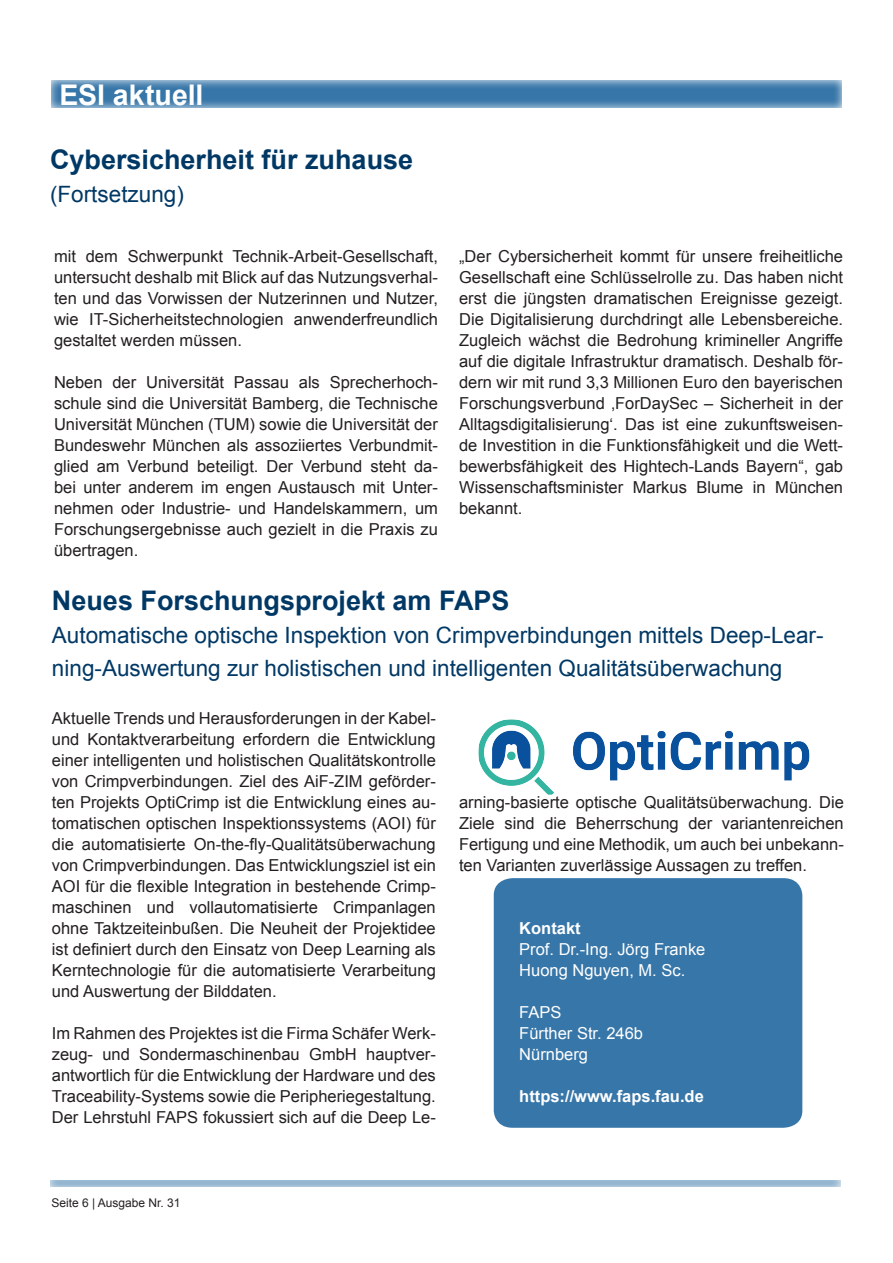
<style>
.page{position:relative;width:893px;height:1263px;background:#fff}
.page>*{position:absolute;margin:0;border:0;box-sizing:border-box;transform-origin:0 0}
.t1{font:700 28.5px "Arial";color:#fff}
.t2{font:700 27px "Arial";color:#003865}
.t3{font:22.5px/33px "Arial";color:#003865}
.t4{font:16.5px/21px "Arial";color:#231f20;text-align:justify}
.t5{font:16.5px "Arial";color:#fff}
.t6{font:700 16.5px "Arial";color:#fff}
.t7{font:12px "Arial";color:#231f20}
</style>
<div class="page">
<svg style="left:51px;top:80px;width:791px;height:28px;background:#4f86b2"></svg>
<svg style="left:50px;top:1180px;width:791px;height:7px;background:#9bbad3"></svg>
<img style="left:479px;top:719px;width:331px;height:76px">
<div style="left:494px;top:878px;width:308px;height:250px;background:#3776a8;border-radius:18px"></div>
<h1 class="t1" style="left:60px;top:76px;width:145px">ESI aktuell</h1>
<p class="t2" style="left:50px;top:142px;width:365px">Cybersicherheit für zuhause</p>
<p class="t3" style="left:50px;top:178px;width:135px">(Fortsetzung)</p>
<p class="t4" style="left:54px;top:246px;width:385px">mit dem Schwerpunkt Technik-Arbeit-Gesellschaft, untersucht deshalb mit Blick auf das Nutzungsverhal&shy;ten und das Vorwissen der Nutzerinnen und Nutzer, wie IT-Sicherheitstechnologien anwenderfreundlich gestaltet werden müssen.</p>
<p class="t4" style="left:54px;top:372px;width:385px">Neben der Universität Passau als Sprecherhoch&shy;schule sind die Universität Bamberg, die Technische Universität München (TUM) sowie die Universität der Bundeswehr München als assoziiertes Verbundmit&shy;glied am Verbund beteiligt. Der Verbund steht da&shy;bei unter anderem im engen Austausch mit Unter&shy;nehmen oder Industrie- und Handelskammern, um Forschungsergebnisse auch gezielt in die Praxis zu übertragen.</p>
<p class="t4" style="left:459px;top:246px;width:385px">„Der Cybersicherheit kommt für unsere freiheitliche Gesellschaft eine Schlüsselrolle zu. Das haben nicht erst die jüngsten dramatischen Ereignisse gezeigt.<br>Die Digitalisierung durchdringt alle Lebensbereiche.<br>Zugleich wächst die Bedrohung krimineller Angriffe auf die digitale Infrastruktur dramatisch. Deshalb för&shy;dern wir mit rund 3,3 Millionen Euro den bayerischen Forschungsverbund ‚ForDaySec – Sicherheit in der Alltagsdigitalisierung‘. Das ist eine zukunftsweisen&shy;de Investition in die Funktionsfähigkeit und die Wett&shy;bewerbsfähigkeit des Hightech-Lands Bayern“, gab Wissenschaftsminister Markus Blume in München bekannt.</p>
<p class="t2" style="left:52px;top:583px;width:459px">Neues Forschungsprojekt am FAPS</p>
<p class="t3" style="left:52px;top:619px;width:773px">Automatische optische Inspektion von Crimpverbindungen mittels Deep-Lear&shy;ning-Auswertung zur holistischen und intelligenten Qualitätsüberwachung</p>
<p class="t4" style="left:52px;top:708px;width:385px">Aktuelle Trends und Herausforderungen in der Kabel&shy;und Kontaktverarbeitung erfordern die Entwicklung einer intelligenten und holistischen Qualitätskontrolle von Crimpverbindungen. Ziel des AiF-ZIM geförder&shy;ten Projekts OptiCrimp ist die Entwicklung eines au&shy;tomatischen optischen Inspektionssystems (AOI) für die automatisierte On-the-fly-Qualitätsüberwachung von Crimpverbindungen. Das Entwicklungsziel ist ein AOI für die flexible Integration in bestehende Crimp&shy;maschinen und vollautomatisierte Crimpanlagen ohne Taktzeiteinbußen. Die Neuheit der Projektidee ist definiert durch den Einsatz von Deep Learning als Kerntechnologie für die automatisierte Verarbeitung und Auswertung der Bilddaten.</p>
<p class="t4" style="left:52px;top:1023px;width:385px">Im Rahmen des Projektes ist die Firma Schäfer Werk&shy;zeug- und Sondermaschinenbau GmbH hauptver&shy;antwortlich für die Entwicklung der Hardware und des Traceability-Systems sowie die Peripheriegestaltung.<br>Der Lehrstuhl FAPS fokussiert sich auf die Deep Le-</p>
<p class="t4" style="left:459px;top:792px;width:386px">arning-basierte optische Qualitätsüberwachung. Die Ziele sind die Beherrschung der variantenreichen Fertigung und eine Methodik, um auch bei unbekann&shy;ten Varianten zuverlässige Aussagen zu treffen.</p>
<p class="t6" style="left:519px;top:917px;width:63px">Kontakt</p>
<p class="t5" style="left:519px;top:938px;width:188px">Prof. Dr.-Ing. Jörg Franke</p>
<p class="t5" style="left:519px;top:959px;width:167px">Huong Nguyen, M. Sc.</p>
<p class="t5" style="left:519px;top:1001px;width:44px">FAPS</p>
<p class="t5" style="left:519px;top:1022px;width:125px">Fürther Str. 246b</p>
<p class="t5" style="left:519px;top:1043px;width:70px">Nürnberg</p>
<p class="t6" style="left:519px;top:1085px;width:186px">https://www.faps.fau.de</p>
<p class="t7" style="left:51px;top:1195px;width:131px">Seite 6 | Ausgabe Nr. 31</p>
</div>
